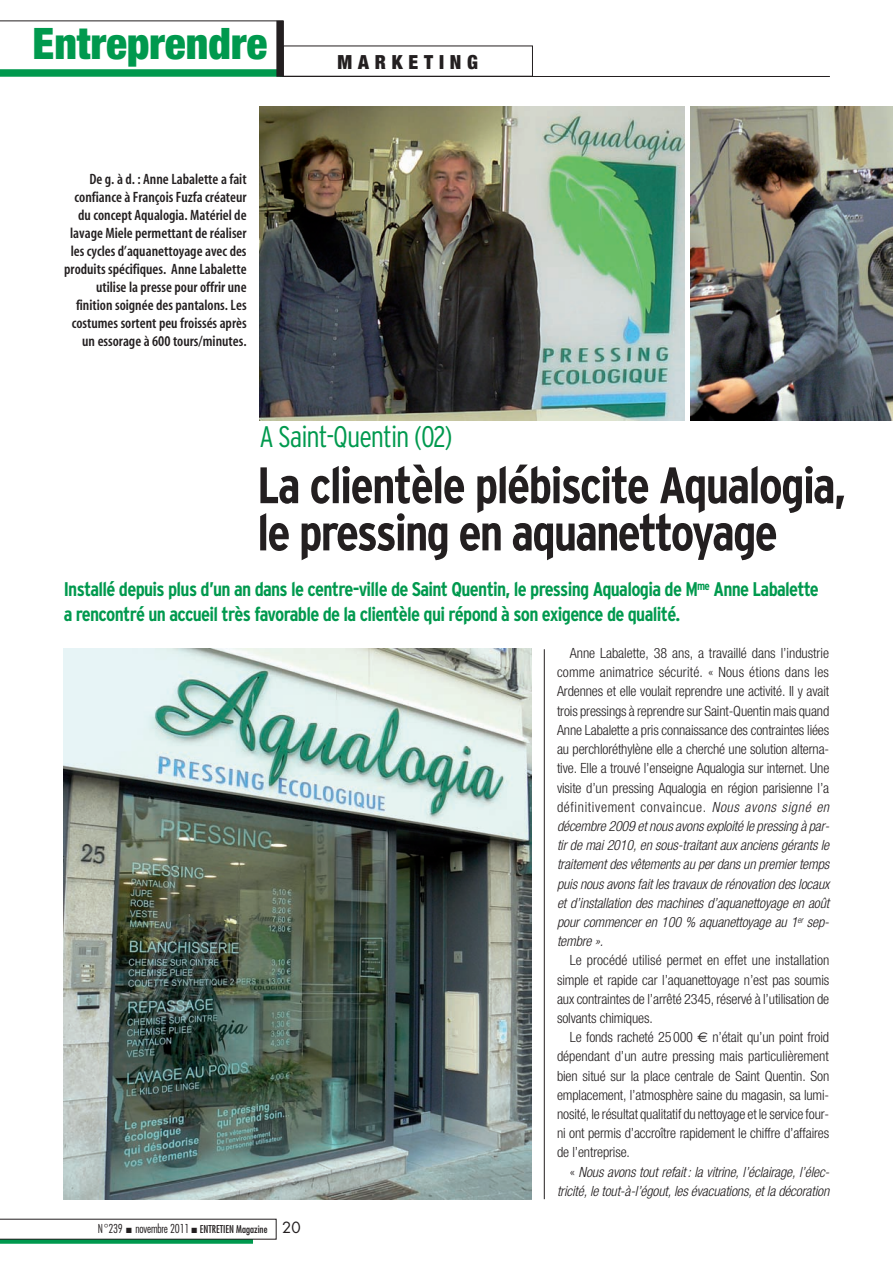
<style>
.page{position:relative;width:893px;height:1263px;background:#fff}
.page>*{position:absolute;margin:0;border:0;box-sizing:border-box;transform-origin:0 0}
.t1{font:700 condensed 51.15px/47.2px "Interstate";letter-spacing:-.04em;color:#231f20}
.t2{font:900 condensed 43.5px "Helvetica Neue";color:#00994e}
.t3{font:300 condensed 29.7px "Interstate";letter-spacing:-.035em;color:#00994e}
.t4{font:700 condensed 19.8px/24.8px "Interstate";letter-spacing:-.035em;color:#00994e}
.t5{font:900 condensed 19.5px "Helvetica Neue";letter-spacing:.3em;color:#231f20}
.t6{font:15px/18px "Myriad MM 565 wt 300 wd";color:#231f20;text-align:right}
.t7{font:300 condensed 14.1px/19.2px "Helvetica Neue";letter-spacing:-.01em;color:#231f20;text-align:justify}
.t8{font:italic 300 condensed 14.1px/19.2px "Helvetica Neue";color:#231f20;text-align:right}
.t9{font:300 condensed 12px "Futura";letter-spacing:-.015em;color:#231f20}
.s1{font-weight:400;font-size:10.5px}
.s2{font-weight:400;font-stretch:normal;font-size:15px}
.s3{font-style:italic}
.s4{font-family:"Euro Sans";font-weight:400;font-stretch:normal}
.s5{font-style:normal}
</style>
<div class="page">
<hr style="left:544px;top:649px;width:1px;height:550px;background:#231f20">
<svg style="left:0;top:1239px;width:253px;height:5px"></svg>
<svg style="left:0;top:1219px;width:276px;height:20px"></svg>
<hr style="left:280px;top:76px;width:550px;height:1px;background:#231f20">
<hr style="left:0;top:21px;width:283px;height:1px;background:#231f20">
<div style="left:0;top:69px;width:282px;height:8px;background:#00994e"></div>
<div style="left:276px;top:21px;width:8px;height:56px;background:#231f20"></div>
<img style="left:64px;top:648px;width:467px;height:551px">
<img style="left:259px;top:106px;width:425px;height:314px">
<img style="left:690px;top:106px;width:203px;height:314px">
<h2 class="t2" style="left:33px;top:27px;width:236px">Entreprendre</h2>
<p class="t6" style="left:64px;top:171px;width:184px">De g. à d. : Anne Labalette a fait confiance à François Fuzfa créateur du concept Aqualogia. Matériel de lavage Miele permettant de réaliser les cycles d’aquanettoyage avec des produits spécifiques. Anne Labalette utilise la presse pour offrir une finition soignée des pantalons. Les costumes sortent peu froissés après un essorage à 600 tours/minutes.</p>
<h3 class="t5" style="left:337px;top:55px;width:142px">MARKETING</h3>
<h3 class="t3" style="left:259px;top:419px;width:195px">A Saint-Quentin (02)</h3>
<h1 class="t1" style="left:257px;top:462px;width:591px">La clientèle plébiscite Aqualogia, le pressing en aquanettoyage</h1>
<h3 class="t4" style="left:64px;top:577px;width:757px">Installé depuis plus d’un an dans le centre-ville de Saint Quentin, le pressing Aqualogia de M<sup>me</sup> Anne Labalette a rencontré un accueil très favorable de la clientèle qui répond à son exigence de qualité.</h3>
<p class="t9" style="left:98px;top:1223px;width:204px">N°239 ■ novembre 2011 ■ <span class="s1">ENTRETIEN Magazine</span> <span class="s2">20</span></p>
<p class="t7" style="left:557px;top:645px;width:276px;text-align:left;text-indent:13px">Anne Labalette, 38 ans, a travaillé dans l’industrie comme animatrice sécurité. « Nous étions dans les Ardennes et elle voulait reprendre une activité. Il y avait trois pressings à reprendre sur Saint-Quentin mais quand Anne Labalette a pris connaissance des contraintes liées au perchloréthylène elle a cherché une solution alterna&shy;tive. Elle a trouvé l’enseigne Aqualogia sur internet. Une visite d’un pressing Aqualogia en région parisienne l’a définitivement convaincue. <span class="s3">Nous avons signé en décembre 2009 etnous avons exploité le pressing à par&shy;tirde mai 2010,en sous-traitantauxanciens gérants le traitementdes vêtements au perdans un premiertemps puis nous avons faitles travauxde rénovation des locaux et d’installation des machines d’aquanettoyage en août pour commencer en 100 % aquanettoyage au 1</span><sup>er</sup> <span class="s3">sep&shy;tembre ».</span></p>
<p class="t7" style="left:557px;top:952px;width:274px;text-indent:13px">Le procédé utilisé permet en effet une installation simple et rapide car l’aquanettoyage n’est pas soumis aux contraintes de l’arrêté 2345, réservé à l’utilisation de solvants chimiques.</p>
<p class="t7" style="left:557px;top:1029px;width:274px;text-indent:13px">Le fonds racheté 25000 <span class="s4">€</span> n’était qu’un point froid dépendant d’un autre pressing mais particulièrement bien situé sur la place centrale de Saint Quentin. Son emplacement, l’atmosphère saine du magasin, sa lumi&shy;nosité, le résultat qualitatif du nettoyage et le service four&shy;ni ont permis d’accroître rapidement le chiffre d’affaires de l’entreprise.</p>
<p class="t8" style="left:557px;top:1163px;width:276px"><span class="s5">«</span> Nous avons tout refait: la vitrine, l’éclairage, l’élec&shy;tricité,le tout-à-l’égout,les évacuations,etla décoration</p>
</div>
